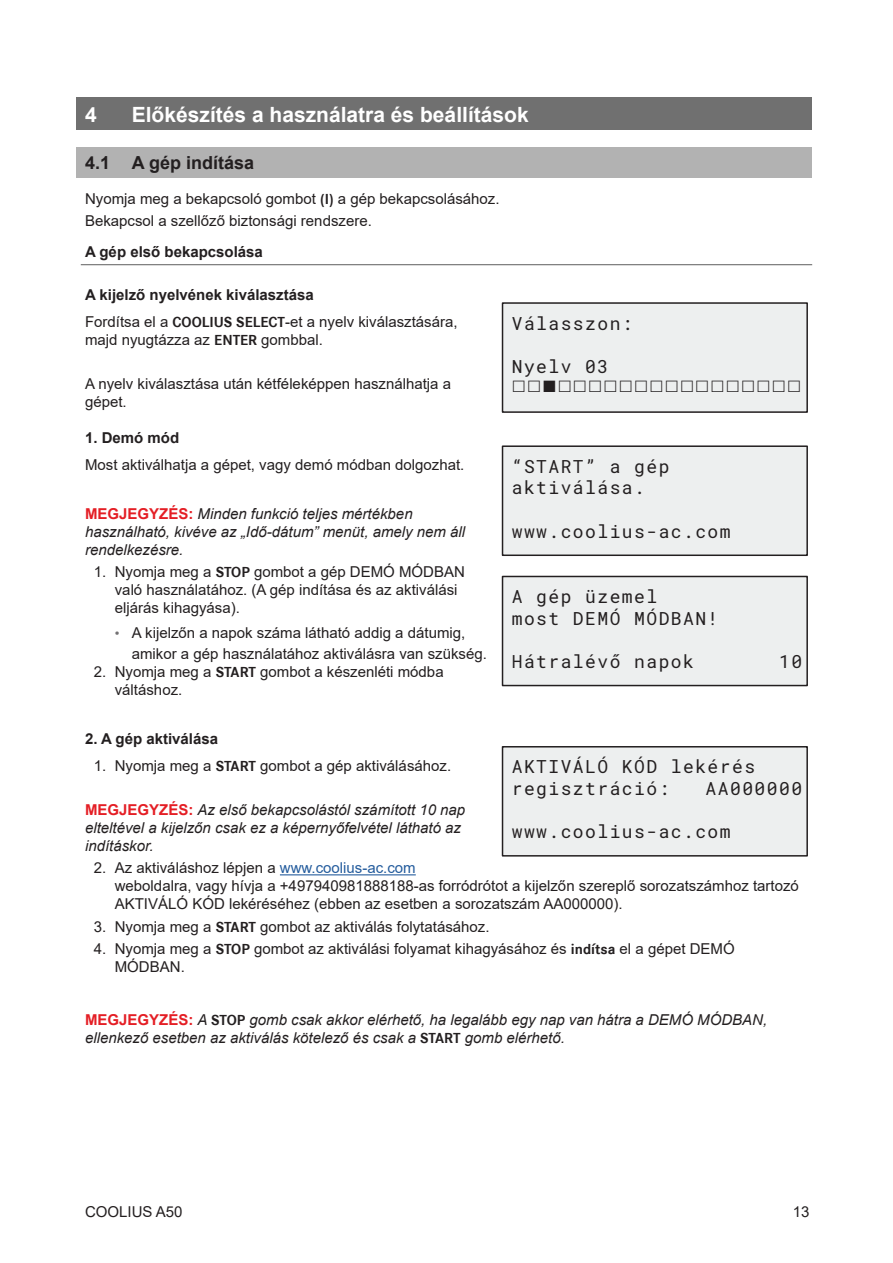
<style>
.page{position:relative;width:893px;height:1263px;background:#fff}
.page>*{position:absolute;margin:0;border:0;box-sizing:border-box;transform-origin:0 0}
.t1{font:700 21px "Arial";color:#fff}
.t2{font:18px/21.6px "Roboto Mono";letter-spacing:.08em;color:#231f20}
.t3{font:700 18px "Arial";color:#231f20}
.t4{font:15px/18px "Arial";color:#231f20}
.t5{font:italic 15px/18px "Arial";color:#231f20}
.t6{font:700 15px "Arial";color:#231f20}
.s1{font-family:"Corporate S";font-weight:700}
.s2{font-weight:700}
.s3{font-weight:700;font-style:normal;color:#e41e25}
.s4{font-size:13.5px;color:#737173}
.s5{color:#245c9d}
.s6{font-family:"Corporate S";font-weight:700;font-style:normal}
</style>
<div class="page">
<div style="left:77px;top:98px;width:735px;height:32px;background:#707070"></div>
<div style="left:77px;top:147px;width:735px;height:30px;background:#b2b2b2"></div>
<hr style="left:81px;top:264px;width:731px;height:1px;background:#707070">
<hr style="left:280px;top:874px;width:136px;height:1px;background:#245c9d">
<div style="left:502px;top:303px;width:305px;height:109px;background:#edefef"></div>
<div style="left:502px;top:302px;width:306px;height:111px;border:2px solid #231f20"></div>
<div style="left:502px;top:446px;width:305px;height:109px;background:#edefef"></div>
<div style="left:502px;top:445px;width:306px;height:111px;border:2px solid #231f20"></div>
<div style="left:502px;top:576px;width:305px;height:109px;background:#edefef"></div>
<div style="left:502px;top:576px;width:306px;height:110px;border:2px solid #231f20"></div>
<div style="left:502px;top:747px;width:305px;height:109px;background:#edefef"></div>
<div style="left:502px;top:746px;width:306px;height:110px;border:2px solid #231f20"></div>
<h1 class="t1" style="left:85px;top:99px;width:13px">4</h1>
<h1 class="t1" style="left:132px;top:99px;width:398px">Előkészítés a használatra és beállítások</h1>
<p class="t3" style="left:85px;top:150px;width:171px">4.1 A gép indítása</p>
<p class="t4" style="left:85px;top:187px;width:416px;line-height:22.2px">Nyomja meg a bekapcsoló gombot <span class="s1">(I)</span> a gép bekapcsolásához.<br>Bekapcsol a szellőző biztonsági rendszere.</p>
<p class="t6" style="left:85px;top:241px;width:179px">A gép első bekapcsolása</p>
<p class="t4" style="left:85px;top:282px;width:374px;line-height:26.5px"><span class="s2">A kijelző nyelvének kiválasztása<br></span>Fordítsa el a <span class="s1">COOLIUS SELECT</span>-et a nyelv kiválasztására,</p>
<p class="t4" style="left:85px;top:330px;width:239px">majd nyugtázza az <span class="s1">ENTER</span> gombbal.</p>
<p class="t4" style="left:85px;top:375px;width:368px">A nyelv kiválasztása után kétféleképpen használhatja a gépet.</p>
<p class="t6" style="left:85px;top:428px;width:96px">1. Demó mód</p>
<p class="t4" style="left:85px;top:456px;width:381px">Most aktiválhatja a gépet, vagy demó módban dolgozhat.</p>
<p class="t5" style="left:85px;top:505px;width:382px"><span class="s3">MEGJEGYZÉS:</span> Minden funkció teljes mértékben használható, kivéve az „Idő-dátum” menüt, amely nem áll rendelkezésre.</p>
<p class="t4" style="left:115px;top:563px;width:352px;text-indent:-21px">1. Nyomja meg a <span class="s1">STOP</span> gombot a gép DEMÓ MÓDBAN való használatához. (A gép indítása és az aktiválási eljárás kihagyása).</p>
<p class="t4" style="left:132px;top:622px;width:357px;line-height:21px;text-indent:-17px"><span class="s4">•</span> A kijelzőn a napok száma látható addig a dátumig, amikor a gép használatához aktiválásra van szükség.</p>
<p class="t4" style="left:115px;top:663px;width:330px;text-indent:-21px">2. Nyomja meg a <span class="s1">START</span> gombot a készenléti módba váltáshoz.</p>
<p class="t6" style="left:85px;top:728px;width:135px">2. A gép aktiválása</p>
<p class="t4" style="left:94px;top:756px;width:359px">1. Nyomja meg a <span class="s1">START</span> gombot a gép aktiválásához.</p>
<p class="t5" style="left:85px;top:801px;width:382px"><span class="s3">MEGJEGYZÉS:</span> Az első bekapcsolástól számított 10 nap elteltével a kijelzőn csak ez a képernyőfelvétel látható az indításkor.</p>
<p class="t4" style="left:115px;top:859px;width:686px;text-indent:-21px">2. Az aktiváláshoz lépjen a <span class="s5">www.coolius-ac.com<br></span>weboldalra, vagy hívja a +497940981888188-as forródrótot a kijelzőn szereplő sorozatszámhoz tartozó<br>AKTIVÁLÓ KÓD lekéréséhez (ebben az esetben a sorozatszám AA000000).</p>
<p class="t4" style="left:94px;top:917px;width:397px">3. Nyomja meg a <span class="s1">START</span> gombot az aktiválás folytatásához.</p>
<p class="t4" style="left:115px;top:939px;width:621px;text-indent:-21px">4. Nyomja meg a <span class="s1">STOP</span> gombot az aktiválási folyamat kihagyásához és <span class="s1">indítsa</span> el a gépet DEMÓ<br>MÓDBAN.</p>
<p class="t5" style="left:85px;top:1011px;width:684px"><span class="s3">MEGJEGYZÉS:</span> A <span class="s6">STOP</span> gomb csak akkor elérhető, ha legalább egy nap van hátra a DEMÓ MÓDBAN, ellenkező esetben az aktiválás kötelező és csak a <span class="s6">START</span> gomb elérhető.</p>
<p class="t2" style="left:512px;top:312px;width:122px">Válasszon:</p>
<p class="t2" style="left:512px;top:355px;width:98px">Nyelv 03</p>
<p class="t2" style="left:512px;top:455px;width:159px">“START” a gép aktiválása.</p>
<p class="t2" style="left:512px;top:520px;width:220px">www.coolius-ac.com</p>
<p class="t2" style="left:512px;top:585px;width:208px">A gép üzemel<br>most DEMÓ MÓDBAN!</p>
<p class="t2" style="left:512px;top:650px;width:184px">Hátralévő napok</p>
<p class="t2" style="left:779px;top:650px;width:25px">10</p>
<p class="t2" style="left:512px;top:755px;width:245px">AKTIVÁLÓ KÓD lekérés regisztráció:</p>
<p class="t2" style="left:706px;top:777px;width:98px">AA000000</p>
<p class="t2" style="left:512px;top:820px;width:220px">www.coolius-ac.com</p>
<p class="t4" style="left:85px;top:1202px;width:99px">COOLIUS A50</p>
<p class="t4" style="left:793px;top:1202px;width:18px">13</p>
</div>
